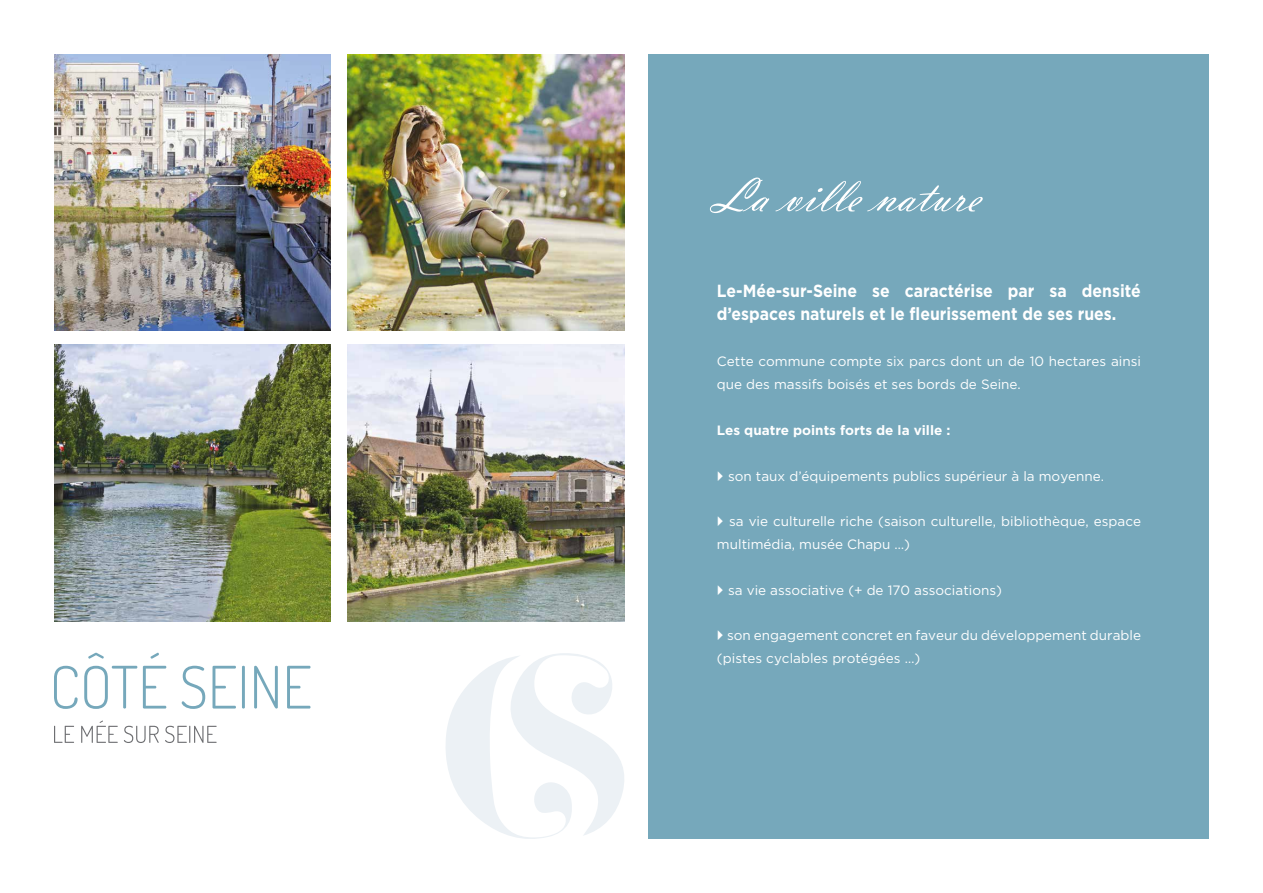
<style>
.page{position:relative;width:1263px;height:893px;background:#fff}
.page>*{position:absolute;margin:0;border:0;box-sizing:border-box;transform-origin:0 0}
.t1{font:52.5px "Vladimir Script";color:#fff}
.t2{font:700 17.55px/23px "Gotham";color:#fff;scale:.9 1}
.t3{font:13.5px/23px "Gotham";color:#fff}
.t4{font:700 13.5px "Gotham";color:#fff}
</style>
<div class="page">
<div style="left:648px;top:54px;width:561px;height:785px;background:#76a8bb"></div>
<svg style="left:54px;top:726px;width:20px;height:17px"></svg>
<svg style="left:81px;top:721px;width:37px;height:22px"></svg>
<svg style="left:124px;top:726px;width:35px;height:17px"></svg>
<svg style="left:165px;top:726px;width:52px;height:17px"></svg>
<svg style="left:54px;top:666px;width:24px;height:43px"></svg>
<svg style="left:84px;top:653px;width:53px;height:56px"></svg>
<svg style="left:143px;top:653px;width:23px;height:55px"></svg>
<svg style="left:182px;top:666px;width:23px;height:43px"></svg>
<svg style="left:213px;top:666px;width:23px;height:42px"></svg>
<hr style="left:242px;top:666px;width:3px;height:42px;background:#76a8bb">
<svg style="left:254px;top:666px;width:24px;height:42px"></svg>
<svg style="left:287px;top:666px;width:23px;height:42px"></svg>
<img style="left:54px;top:54px;width:276px;height:276px">
<img style="left:348px;top:54px;width:276px;height:276px">
<img style="left:54px;top:345px;width:276px;height:276px">
<img style="left:348px;top:345px;width:276px;height:276px">
<svg style="left:446px;top:653px;width:178px;height:186px"></svg>
<h1 class="t1" style="left:716px;top:164px;width:267px">La ville nature</h1>
<p class="t2" style="left:717px;top:279px;width:473px">Le-Mée-sur-Seine se caractérise par sa densité d’espaces naturels et le fleurissement de ses rues.</p>
<p class="t3" style="left:717px;top:350px;width:426px">Cette commune compte six parcs dont un de 10 hectares ainsi que des massifs boisés et ses bords de Seine.</p>
<p class="t4" style="left:717px;top:422px;width:235px">Les quatre points forts de la ville :</p>
<p class="t3" style="left:728px;top:464px;width:378px">son taux d’équipements publics supérieur à la moyenne.</p>
<p class="t3" style="left:717px;top:510px;width:426px;text-indent:12px">sa vie culturelle riche (saison culturelle, bibliothèque, espace multimédia, musée Chapu …)</p>
<p class="t3" style="left:728px;top:579px;width:275px">sa vie associative (+ de 170 associations)</p>
<p class="t3" style="left:717px;top:624px;width:426px;text-indent:10px">son engagement concret en faveur du développement durable (pistes cyclables protégées …)</p>
</div>
